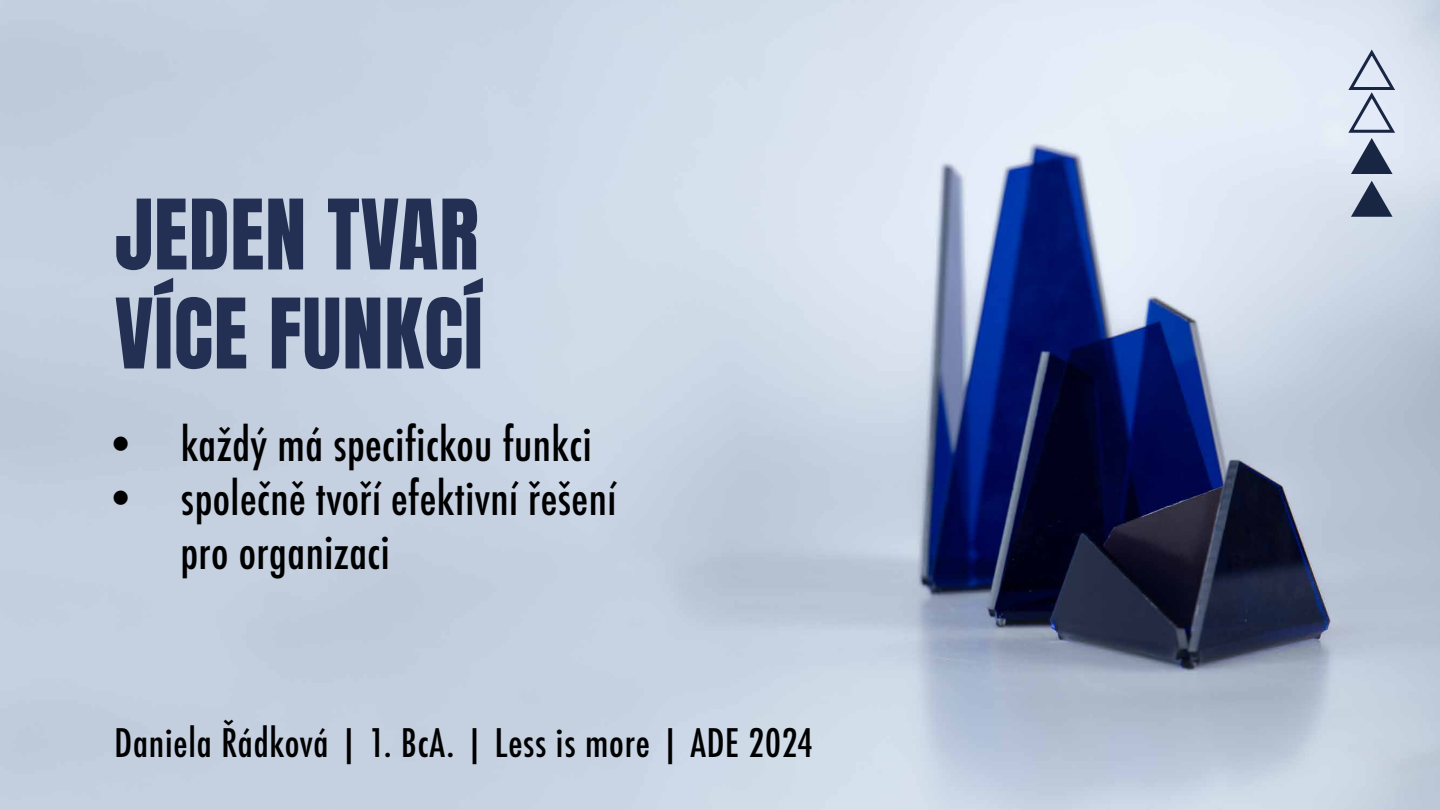
<style>
.page{position:relative;width:1440px;height:810px;background:#fff}
.page>*{position:absolute;margin:0;border:0;box-sizing:border-box;transform-origin:0 0}
.t1{font:82.5px/99px "Anton";letter-spacing:.01em;color:#233054}
.t2{font:500 condensed 45px/54px "Futura";letter-spacing:.01em;color:#000}
.t3{font:500 condensed 38.25px "Futura";letter-spacing:.02em;color:#000}
</style>
<div class="page">
<img style="left:0;top:0;width:1440px;height:810px">
<svg style="left:1346px;top:48px;width:52px;height:126px;background:#b3bccd"></svg>
<svg style="left:1351px;top:181px;width:42px;height:36px;background:#798499"></svg>
<h1 class="t1" style="left:115px;top:192px;width:369px">JEDEN TVAR<br>VÍCE FUNKCÍ</h1>
<p class="t2" style="left:104px;top:418px;width:490px">• každý má specifickou funkci</p>
<p class="t2" style="left:180px;top:472px;width:437px;text-indent:-77px">• společně tvoří efektivní řešení pro organizaci</p>
<p class="t3" style="left:115px;top:718px;width:700px">Daniela Řádková | 1. BcA. | Less is more | ADE 2024</p>
</div>
